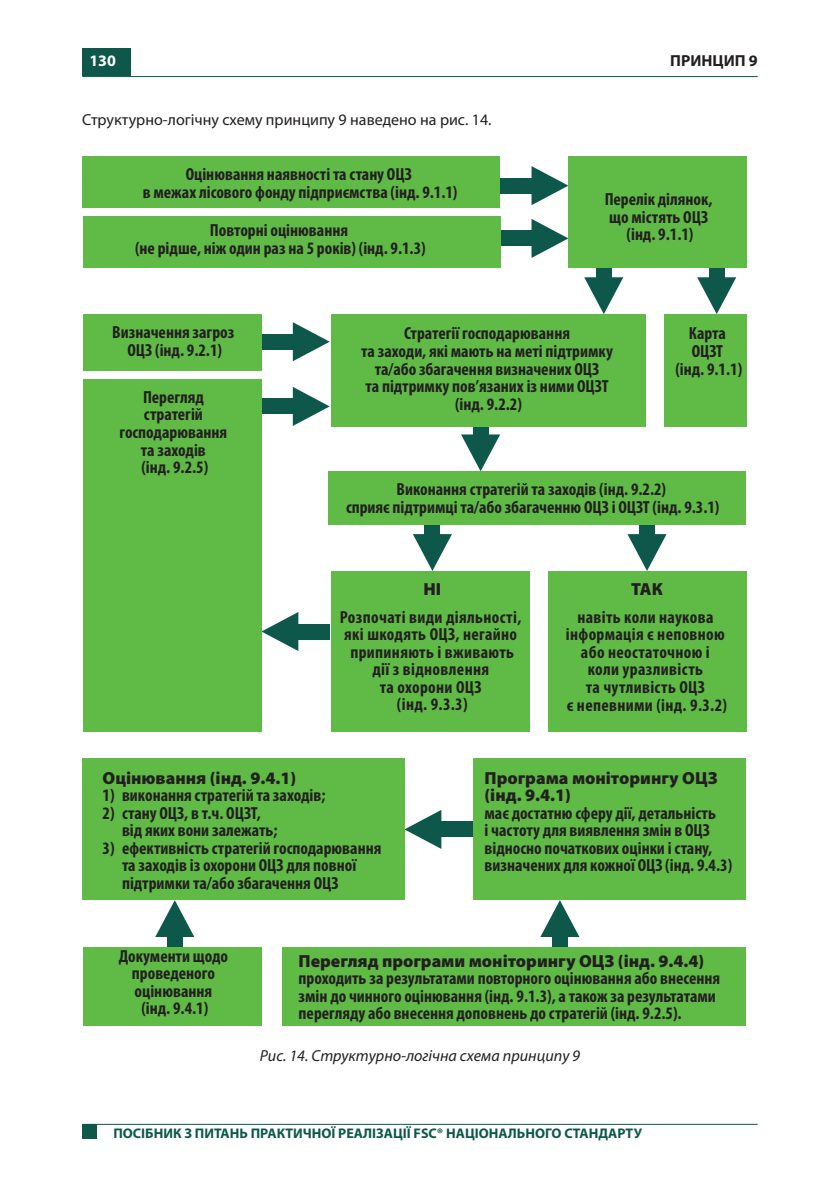
<style>
.page{position:relative;width:840px;height:1191px;background:#fff}
.page>*{position:absolute;margin:0;border:0;box-sizing:border-box;transform-origin:0 0}
.t1{font:700 condensed 17.6px/17.6px "Myriad Pro";color:#231f20;text-align:center}
.t2{font:700 condensed 17.6px/17.6px "Myriad Pro";letter-spacing:.02em;color:#231f20;text-align:center}
.t3{font:900 17.6px "Myriad Pro";color:#231f20}
.t4{font:16px "Myriad Pro";color:#231f20}
.t5{font:italic 16px "Myriad Pro";color:#231f20}
.t6{font:700 16px "Myriad Pro";color:#231f20}
.t7{font:700 16px "Myriad Pro";color:#fff}
.t8{font:700 14px "Myriad Pro";color:#0d584b}
.s1{font-weight:900;font-stretch:normal}
</style>
<div class="page">
<hr style="left:82px;top:1123px;width:675px;height:1px;background:#0d584b">
<div style="left:638px;top:503px;width:16px;height:36px;background:#0d584b"></div>
<svg style="left:627px;top:534px;width:39px;height:36px"></svg>
<div style="left:708px;top:246px;width:16px;height:36px;background:#0d584b"></div>
<svg style="left:697px;top:277px;width:38px;height:37px"></svg>
<div style="left:595px;top:246px;width:16px;height:36px;background:#0d584b"></div>
<svg style="left:584px;top:277px;width:39px;height:37px"></svg>
<div style="left:472px;top:403px;width:16px;height:37px;background:#0d584b"></div>
<svg style="left:461px;top:434px;width:39px;height:37px"></svg>
<div style="left:424px;top:503px;width:16px;height:36px;background:#0d584b"></div>
<svg style="left:413px;top:534px;width:38px;height:36px"></svg>
<div style="left:167px;top:931px;width:16px;height:37px;background:#0d584b"></div>
<svg style="left:155px;top:900px;width:39px;height:37px"></svg>
<div style="left:551px;top:931px;width:16px;height:37px;background:#0d584b"></div>
<svg style="left:540px;top:900px;width:39px;height:37px"></svg>
<div style="left:500px;top:178px;width:36px;height:15px;background:#0d584b"></div>
<svg style="left:531px;top:166px;width:37px;height:39px"></svg>
<div style="left:500px;top:230px;width:36px;height:16px;background:#0d584b"></div>
<svg style="left:531px;top:219px;width:37px;height:39px"></svg>
<div style="left:261px;top:334px;width:37px;height:15px;background:#0d584b"></div>
<svg style="left:293px;top:322px;width:36px;height:39px"></svg>
<div style="left:82px;top:156px;width:418px;height:52px;background:#60bb46"></div>
<div style="left:568px;top:156px;width:178px;height:112px;background:#60bb46"></div>
<div style="left:83px;top:314px;width:178px;height:56px;background:#60bb46"></div>
<div style="left:261px;top:398px;width:37px;height:16px;background:#0d584b"></div>
<svg style="left:293px;top:387px;width:36px;height:39px"></svg>
<div style="left:293px;top:623px;width:36px;height:16px;background:#0d584b"></div>
<svg style="left:261px;top:612px;width:37px;height:39px"></svg>
<div style="left:436px;top:821px;width:36px;height:16px;background:#0d584b"></div>
<svg style="left:404px;top:810px;width:37px;height:39px"></svg>
<div style="left:83px;top:379px;width:178px;height:352px;background:#60bb46"></div>
<div style="left:663px;top:314px;width:83px;height:113px;background:#60bb46"></div>
<div style="left:83px;top:216px;width:417px;height:52px;background:#60bb46"></div>
<div style="left:327px;top:471px;width:418px;height:54px;background:#60bb46"></div>
<div style="left:331px;top:314px;width:314px;height:113px;background:#60bb46"></div>
<div style="left:331px;top:570px;width:198px;height:161px;background:#60bb46"></div>
<div style="left:82px;top:758px;width:322px;height:142px;background:#60bb46"></div>
<div style="left:472px;top:758px;width:273px;height:142px;background:#60bb46"></div>
<div style="left:547px;top:570px;width:198px;height:161px;background:#60bb46"></div>
<div style="left:83px;top:947px;width:178px;height:79px;background:#60bb46"></div>
<div style="left:282px;top:947px;width:463px;height:79px;background:#60bb46"></div>
<hr style="left:82px;top:76px;width:675px;height:1px;background:#0d584b">
<div style="left:82px;top:1124px;width:14px;height:15px;background:#0d584b"></div>
<div style="left:82px;top:48px;width:48px;height:28px;background:#0d584b"></div>
<p class="t7" style="left:89px;top:51px;width:28px">130</p>
<p class="t6" style="left:670px;top:51px;width:89px">ПРИНЦИП 9</p>
<p class="t4" style="left:82px;top:110px;width:410px">Структурно-логічну схему принципу 9 наведено на рис. 14.</p>
<p class="t1" style="left:143px;top:165px;width:316px">Оцінювання наявності та стану ОЦЗ<br>в межах лісового фонду підприємства (інд. 9.1.1)</p>
<p class="t1" style="left:135px;top:221px;width:292px">Повторні оцінювання<br>(не рідше, ніж один раз на 5 років) (інд. 9.1.3)</p>
<p class="t1" style="left:604px;top:190px;width:109px">Перелік ділянок, що містять ОЦЗ (інд. 9.1.1)</p>
<p class="t1" style="left:112px;top:323px;width:124px">Визначення загроз<br>ОЦЗ (інд. 9.2.1)</p>
<p class="t1" style="left:119px;top:388px;width:109px">Перегляд стратегій господарювання та заходів<br>(інд. 9.2.5)</p>
<p class="t1" style="left:361px;top:324px;width:253px">Стратегії господарювання<br>та заходи, які мають на меті підтримку та/або збагачення визначених ОЦЗ<br>та підтримку пов’язаних із ними ОЦЗТ (інд. 9.2.2)</p>
<p class="t1" style="left:675px;top:324px;width:68px">Карта<br>ОЦЗТ<br>(інд. 9.1.1)</p>
<p class="t1" style="left:346px;top:480px;width:375px">Виконання стратегій та заходів (інд. 9.2.2)<br>сприяє підтримці та/або збагаченню ОЦЗ і ОЦЗТ (інд. 9.3.1)</p>
<p class="t2" style="left:340px;top:575px;width:183px;line-height:27.2px"><span class="s1">НІ<br></span>Розпочаті види діяльності,</p>
<p class="t2" style="left:344px;top:625px;width:174px">які шкодять ОЦЗ, негайно припиняють і вживають дії з відновлення<br>та охорони ОЦЗ<br>(інд. 9.3.3)</p>
<p class="t2" style="left:577px;top:575px;width:138px;line-height:27.2px"><span class="s1">ТАК<br></span>навіть коли наукова</p>
<p class="t2" style="left:565px;top:625px;width:163px">інформація є неповною або неостаточною і коли уразливість<br>та чутливість ОЦЗ<br>є непевними (інд. 9.3.2)</p>
<p class="t3" style="left:102px;top:766px;width:195px">Оцінювання (інд. 9.4.1)</p>
<p class="t1" style="left:102px;top:786px;width:224px">1) виконання стратегій та заходів;</p>
<p class="t1" style="left:122px;top:803px;width:157px;text-align:left;text-indent:-19px">2) стану ОЦЗ, в т.ч. ОЦЗТ, від яких вони залежать;</p>
<p class="t1" style="left:122px;top:838px;width:261px;text-align:left;text-indent:-19px">3) ефективність стратегій господарювання та заходів із охорони ОЦЗ для повної підтримки та/або збагачення ОЦЗ</p>
<p class="t1" style="left:484px;top:768px;width:249px;text-align:left"><span class="s1">Програма моніторингу ОЦЗ (інд. 9.4.1)<br></span>має достатню сферу дії, детальність<br>і частоту для виявлення змін в ОЦЗ відносно початкових оцінки і стану, визначених для кожної ОЦЗ (інд. 9.4.3)</p>
<p class="t1" style="left:119px;top:946px;width:111px">Документи щодо проведеного оцінювання (інд. 9.4.1)</p>
<p class="t1" style="left:298px;top:951px;width:423px;text-align:left"><span class="s1">Перегляд програми моніторингу ОЦЗ (інд. 9.4.4) </span>проходить за результатами повторного оцінювання або внесення змін до чинного оцінювання (інд. 9.1.3), а також за результатами перегляду або внесення доповнень до стратегій (інд. 9.2.5).</p>
<p class="t5" style="left:260px;top:1045px;width:322px">Рис. 14. Структурно-логічна схема принципу 9</p>
<p class="t8" style="left:113px;top:1124px;width:529px">ПОСІБНИК З ПИТАНЬ ПРАКТИЧНОЇ РЕАЛІЗАЦІЇ FSC® НАЦІОНАЛЬНОГО СТАНДАРТУ</p>
</div>
